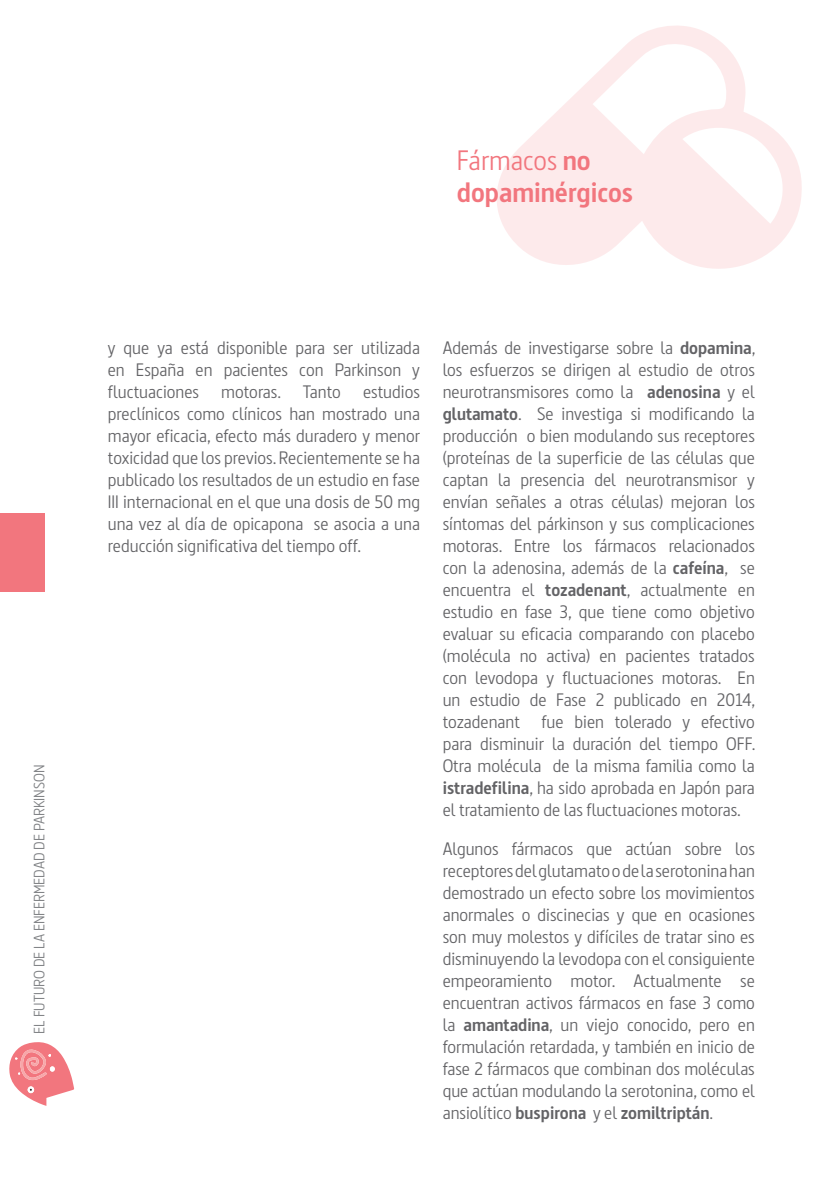
<style>
.page{position:relative;width:840px;height:1191px;background:#fff}
.page>*{position:absolute;margin:0;border:0;box-sizing:border-box;transform-origin:0 0}
._03_Subtítulo_capítu{font:700 28px/32px "Dsignes";color:#f2767e}
._06_Texto_común_J{font:18px/22px "Dsignes";color:#636366;text-align:justify}
.INDICE{font:15px "Dsignes";color:#808285}
.s1{font-weight:400}
.s2{font-weight:700}
</style>
<div class="page">
<div style="left:0;top:513px;width:45px;height:79px;background:#f2767e"></div>
<svg style="left:9px;top:1042px;width:65px;height:64px"></svg>
<svg style="left:497px;top:25px;width:305px;height:244px;fill:#fdeced"></svg>
<p class="INDICE" style="left:31px;top:1033px;width:270px;rotate:-90deg">EL FUTURO DE LA ENFERMEDAD DE PARKINSON</p>
<p class="_03_Subtítulo_capítu" style="left:456px;top:144px;width:178px"><span class="s1">Fármacos</span> no dopaminérgicos</p>
<p class="_06_Texto_común_J" style="left:108px;top:336px;width:313px">y que ya está disponible para ser utilizada en España en pacientes con Parkinson y fluctuaciones motoras. Tanto estudios preclínicos como clínicos han mostrado una mayor eficacia, efecto más duradero y menor toxicidad que los previos. Recientemente se ha publicado los resultados de un estudio en fase III internacional en el que una dosis de 50 mg una vez al día de opicapona se asocia a una reducción significativa del tiempo off.</p>
<p class="_06_Texto_común_J" style="left:442px;top:336px;width:314px">Además de investigarse sobre la <span class="s2">dopamina</span>, los esfuerzos se dirigen al estudio de otros neurotransmisores como la <span class="s2">adenosina</span> y el <span class="s2">glutamato</span>. Se investiga si modificando la producción o bien modulando sus receptores (proteínas de la superficie de las células que captan la presencia del neurotransmisor y envían señales a otras células) mejoran los síntomas del párkinson y sus complicaciones motoras. Entre los fármacos relacionados con la adenosina, además de la <span class="s2">cafeína</span>, se encuentra el <span class="s2">tozadenant</span>, actualmente en estudio en fase 3, que tiene como objetivo evaluar su eficacia comparando con placebo (molécula no activa) en pacientes tratados con levodopa y fluctuaciones motoras. En un estudio de Fase 2 publicado en 2014, tozadenant fue bien tolerado y efectivo para disminuir la duración del tiempo OFF.<br>Otra molécula de la misma familia como la <span class="s2">istradefilina</span>, ha sido aprobada en Japón para el tratamiento de las fluctuaciones motoras.</p>
<p class="_06_Texto_común_J" style="left:442px;top:837px;width:313px">Algunos fármacos que actúan sobre los receptores del glutamato o de la serotonina han demostrado un efecto sobre los movimientos anormales o discinecias y que en ocasiones son muy molestos y difíciles de tratar sino es disminuyendo la levodopa con el consiguiente empeoramiento motor. Actualmente se encuentran activos fármacos en fase 3 como la <span class="s2">amantadina</span>, un viejo conocido, pero en formulación retardada, y también en inicio de fase 2 fármacos que combinan dos moléculas que actúan modulando la serotonina, como el ansiolítico <span class="s2">buspirona</span> y el <span class="s2">zomiltriptán</span>.</p>
</div>
